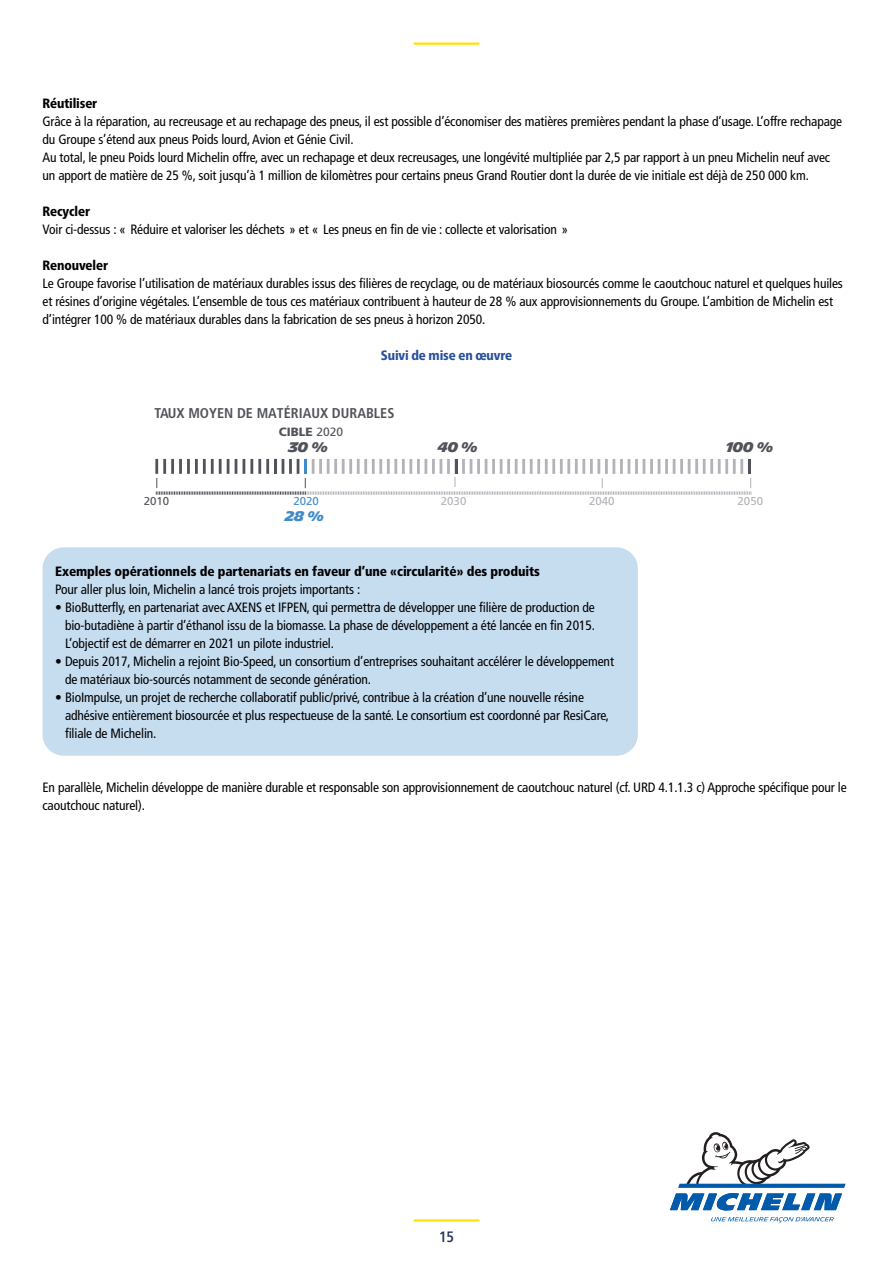
<style>
.page{position:relative;width:893px;height:1263px;background:#fff}
.page>*{position:absolute;margin:0;border:0;box-sizing:border-box;transform-origin:0 0}
.t1{font:500 condensed 15px "Frutiger Neue LTW1 G";color:#202b51}
.t2{font:700 condensed 14.25px "Frutiger LT Std";color:#50535a}
.t3{font:condensed 13.5px/18px "Frutiger LT Std";letter-spacing:-.01em;color:#000}
.t4{font:900 condensed 13.5px "Frutiger LT Std";letter-spacing:-.01em;color:#000}
.t5{font:800 condensed 13.5px "Frutiger Neue LTW1 G";letter-spacing:-.01em;color:#000}
.t6{font:800 condensed 13.5px "Frutiger Neue LTW1 G";letter-spacing:-.01em;color:#27509b}
.t7{font:700 13.5px "Michelin";letter-spacing:-.025em;color:#50535a;scale:.9 1}
.t8{font:700 13.5px "Michelin";color:#408bca;scale:.9 1}
.t9{font:900 12px "Frutiger LT Std";color:#50535a}
.t10{font:11.4px "Frutiger LT Std";color:#b2b3b8}
.t11{font:11.4px "Frutiger LT Std";color:#50535a}
.t12{font:11.4px "Frutiger LT Std";color:#408bca}
.s1{font-weight:400}
</style>
<div class="page">
<hr style="left:155px;top:459px;width:3px;height:15px;background:#50535a">
<svg style="left:156px;top:459px;width:596px;height:36px"></svg>
<hr style="left:250px;top:459px;width:3px;height:15px;background:#50535a">
<hr style="left:258px;top:459px;width:3px;height:15px;background:#50535a">
<hr style="left:266px;top:459px;width:3px;height:15px;background:#50535a">
<hr style="left:274px;top:459px;width:3px;height:15px;background:#50535a">
<hr style="left:304px;top:459px;width:3px;height:15px;background:#408bca">
<hr style="left:454px;top:459px;width:3px;height:15px;background:#50535a">
<hr style="left:748px;top:459px;width:3px;height:15px;background:#50535a">
<div style="left:43px;top:547px;width:595px;height:209px;background:#c6dcef;border-radius:21px"></div>
<hr style="left:414px;top:1219px;width:64px;height:2px;background:#fce500">
<svg style="left:670px;top:1132px;width:176px;height:79px"></svg>
<svg style="left:711px;top:1217px;width:123px;height:5px"></svg>
<hr style="left:414px;top:43px;width:64px;height:2px;background:#fce500">
<p class="t5" style="left:43px;top:93px;width:56px">Réutiliser</p>
<p class="t3" style="left:43px;top:112px;width:801px">Grâce à la réparation, au recreusage et au rechapage des pneus, il est possible d’économiser des matières premières pendant la phase d’usage. L’offre rechapage du Groupe s’étend aux pneus Poids lourd, Avion et Génie Civil.<br>Au total, le pneu Poids lourd Michelin offre, avec un rechapage et deux recreusages, une longévité multipliée par 2,5 par rapport à un pneu Michelin neuf avec un apport de matière de 25 %, soit jusqu’à 1 million de kilomètres pour certains pneus Grand Routier dont la durée de vie initiale est déjà de 250 000 km.</p>
<p class="t5" style="left:43px;top:201px;width:49px">Recycler</p>
<p class="t3" style="left:43px;top:220px;width:527px">Voir ci-dessus : « Réduire et valoriser les déchets » et « Les pneus en fin de vie : collecte et valorisation »</p>
<p class="t5" style="left:43px;top:255px;width:67px">Renouveler</p>
<p class="t3" style="left:43px;top:274px;width:802px">Le Groupe favorise l’utilisation de matériaux durables issus des filières de recyclage, ou de matériaux biosourcés comme le caoutchouc naturel et quelques huiles et résines d’origine végétales. L’ensemble de tous ces matériaux contribuent à hauteur de 28 % aux approvisionnements du Groupe. L’ambition de Michelin est d’intégrer 100 % de matériaux durables dans la fabrication de ses pneus à horizon 2050.</p>
<p class="t6" style="left:381px;top:345px;width:133px">Suivi de mise en œuvre</p>
<p class="t2" style="left:154px;top:405px;width:241px">TAUX MOYEN DE MATÉRIAUX DURABLES</p>
<p class="t9" style="left:279px;top:425px;width:66px">CIBLE <span class="s1">2020</span></p>
<p class="t7" style="left:288px;top:439px;width:46px">30 %</p>
<p class="t7" style="left:438px;top:439px;width:46px">40 %</p>
<p class="t7" style="left:726px;top:439px;width:54px">100 %</p>
<p class="t11" style="left:144px;top:494px;width:27px">2010</p>
<p class="t12" style="left:293px;top:494px;width:27px">2020</p>
<p class="t10" style="left:441px;top:494px;width:27px">2030</p>
<p class="t10" style="left:589px;top:494px;width:27px">2040</p>
<p class="t10" style="left:738px;top:494px;width:27px">2050</p>
<p class="t8" style="left:285px;top:508px;width:45px">28 %</p>
<p class="t4" style="left:55px;top:563px;width:486px">Exemples opérationnels de partenariats en faveur d’une «circularité» des produits</p>
<p class="t3" style="left:55px;top:580px;width:306px">Pour aller plus loin, Michelin a lancé trois projets importants :</p>
<p class="t3" style="left:65px;top:598px;width:531px;text-align:justify;text-indent:-10px">• BioButterfly, en partenariat avec AXENS et IFPEN, qui permettra de développer une filière de production de bio-butadiène à partir d’éthanol issu de la biomasse. La phase de développement a été lancée en fin 2015.<br>L’objectif est de démarrer en 2021 un pilote industriel.</p>
<p class="t3" style="left:65px;top:652px;width:550px;text-indent:-10px">• Depuis 2017, Michelin a rejoint Bio-Speed, un consortium d’entreprises souhaitant accélérer le développement de matériaux bio-sourcés notamment de seconde génération.</p>
<p class="t3" style="left:65px;top:688px;width:546px;text-indent:-10px">• BioImpulse, un projet de recherche collaboratif public/privé, contribue à la création d’une nouvelle résine adhésive entièrement biosourcée et plus respectueuse de la santé. Le consortium est coordonné par ResiCare, filiale de Michelin.</p>
<p class="t3" style="left:43px;top:778px;width:806px">En parallèle, Michelin développe de manière durable et responsable son approvisionnement de caoutchouc naturel (cf. URD 4.1.1.3 c) Approche spécifique pour le caoutchouc naturel).</p>
<p class="t1" style="left:439px;top:1226px;width:16px">15</p>
</div>
